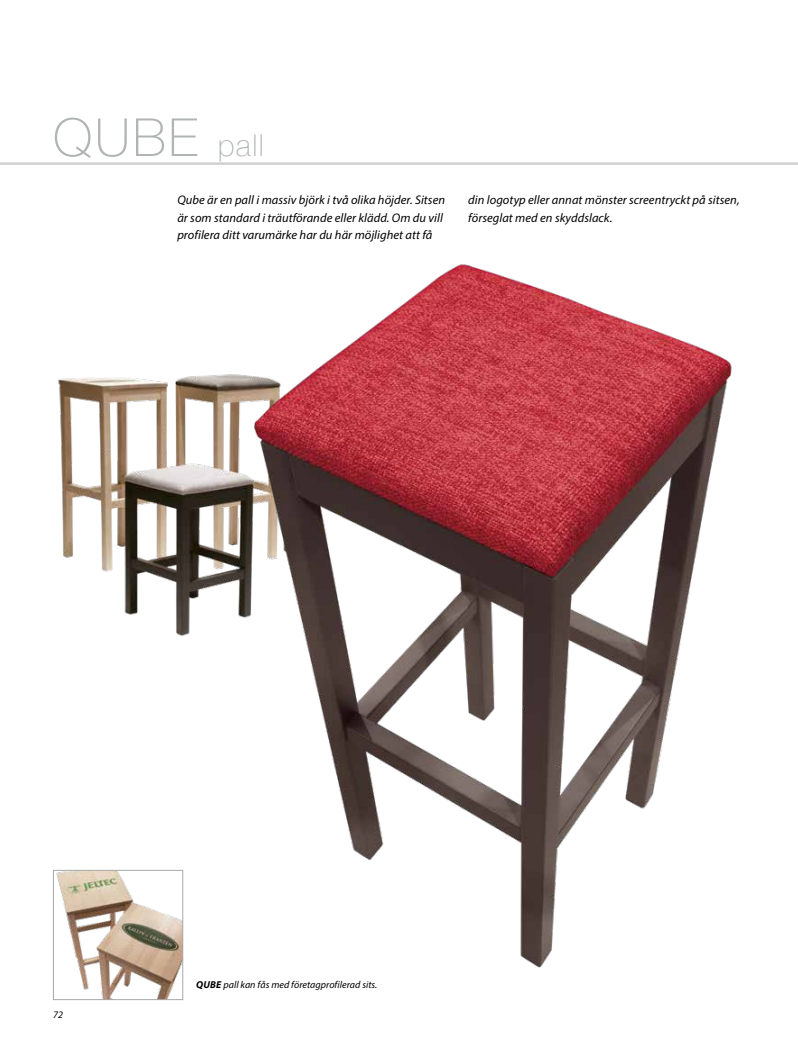
<style>
.page{position:relative;width:798px;height:1053px;background:#fff}
.page>*{position:absolute;margin:0;border:0;box-sizing:border-box;transform-origin:0 0}
.t1{font:100 52.5px "Helvetica Neue";color:#b1b4b4}
.t2{font:italic 12.5px/17.5px "Myriad Pro";letter-spacing:.005em;color:#000}
.t3{font:italic 10px "Myriad Pro";letter-spacing:.005em;color:#000}
.s1{font-size:30px}
.s2{font-weight:700}
</style>
<div class="page">
<hr style="left:0;top:162px;width:797px;height:3px;background:#cfd0d0">
<img style="left:58px;top:374px;width:187px;height:262px">
<img style="left:56px;top:872px;width:125px;height:125px">
<div style="left:53px;top:870px;width:130px;height:129px;border:1px solid #a7a9a9"></div>
<img style="left:245px;top:264px;width:487px;height:704px">
<h1 class="t1" style="left:53px;top:97px;width:212px">QUBE <span class="s1">pall</span></h1>
<p class="t2" style="left:177px;top:191px;width:269px">Qube är en pall i massiv björk i två olika höjder. Sitsen är som standard i träutförande eller klädd. Om du vill profilera ditt varumärke har du här möjlighet att få</p>
<p class="t2" style="left:468px;top:191px;width:273px">din logotyp eller annat mönster screentryckt på sitsen, förseglat med en skyddslack.</p>
<p class="t3" style="left:53px;top:1008px;width:11px">72</p>
<p class="t3" style="left:196px;top:978px;width:183px"><span class="s2">QUBE</span> pall kan fås med företagprofilerad sits.</p>
</div>
